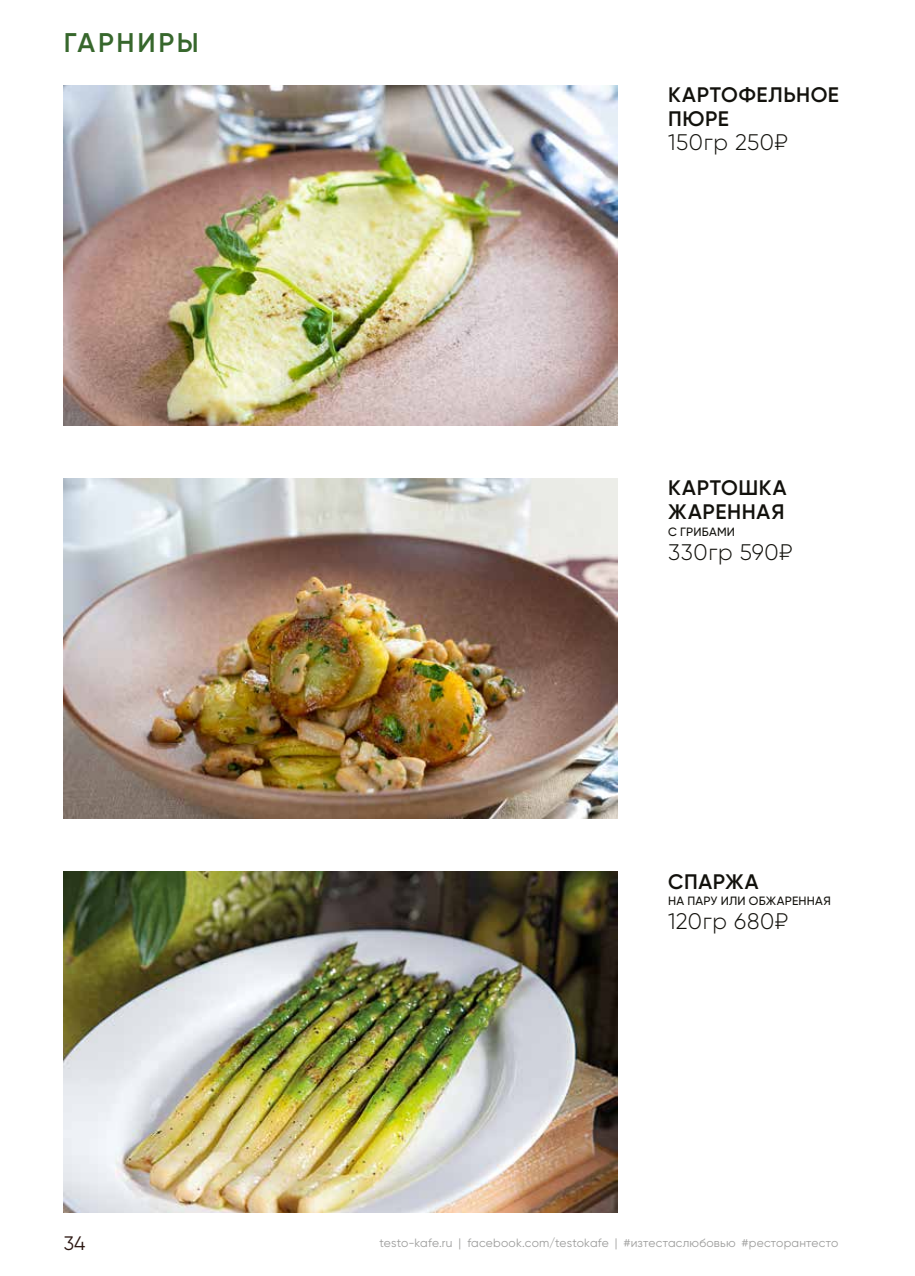
<style>
.page{position:relative;width:915px;height:1276px;background:#fff}
.page>*{position:absolute;margin:0;border:0;box-sizing:border-box;transform-origin:0 0}
.t1{font:600 27px "Gilroy";letter-spacing:.095em;color:#37672c}
.t2{font:300 22.5px "Gilroy";letter-spacing:.025em;color:#12110c}
.t3{font:600 21px/24px "Gilroy";letter-spacing:.03em;color:#12110c}
.t4{font:19.5px "Gilroy";color:#2d1813}
.t5{font:12px "Gilroy";letter-spacing:.015em;color:#9d9d9c}
.t6{font:500 12px "Gilroy";letter-spacing:.02em;color:#12110c}
</style>
<div class="page">
<img style="left:64px;top:85px;width:553px;height:340px">
<img style="left:64px;top:478px;width:553px;height:341px">
<img style="left:64px;top:872px;width:553px;height:340px">
<h1 class="t1" style="left:64px;top:26px;width:136px">ГАРНИРЫ</h1>
<h3 class="t3" style="left:668px;top:82px;width:172px">КАРТОФЕЛЬНОЕ<br>ПЮРЕ</h3>
<h2 class="t2" style="left:668px;top:128px;width:121px">150гр 250₽</h2>
<h3 class="t3" style="left:668px;top:476px;width:120px">КАРТОШКА<br>ЖАРЕННАЯ</h3>
<p class="t6" style="left:668px;top:524px;width:68px">С ГРИБАМИ</p>
<h2 class="t2" style="left:668px;top:538px;width:126px">330гр 590₽</h2>
<h3 class="t3" style="left:668px;top:869px;width:92px">СПАРЖА</h3>
<p class="t6" style="left:668px;top:893px;width:164px">НА ПАРУ ИЛИ ОБЖАРЕННАЯ</p>
<h2 class="t2" style="left:668px;top:907px;width:121px">120гр 680₽</h2>
<h3 class="t4" style="left:64px;top:1231px;width:23px">34</h3>
<p class="t5" style="left:379px;top:1235px;width:460px">testo-kafe.ru | facebook.com/testokafe | #изтестаслюбовью #ресторантесто</p>
</div>
